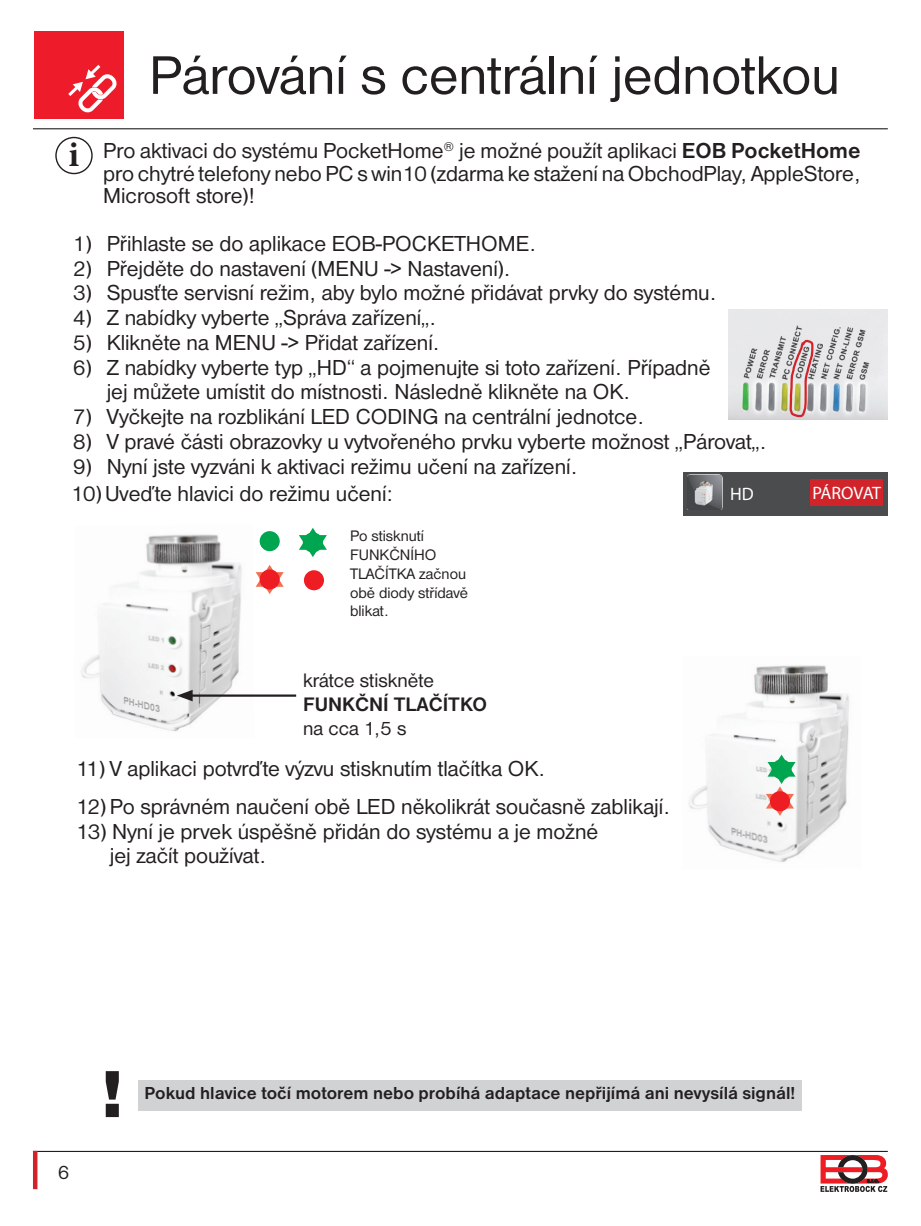
<style>
.page{position:relative;width:921px;height:1226px;background:#fff}
.page>*{position:absolute;margin:0;border:0;box-sizing:border-box;transform-origin:0 0}
.t1{font:68.85px "Nimbus Sans DOT Blac";color:#231f20}
.t2{font:56.25px "Nimbus Sans DOT";color:#231f20}
.t3{font:700 36px "Minion Pro";color:#231f20}
.t4{font:22.5px/22.5px "Nimbus Sans DOT";color:#231f20}
.t5{font:20.25px "Nimbus Sans DOT";color:#231f20}
.t6{font:700 20.25px "Nimbus Sans DOT";color:#231f20}
.t7{font:700 18px "Nimbus Sans DOT";color:#231f20}
.t8{font:18px "Myriad Pro";letter-spacing:-.03em;color:#fff}
.t9{font:18px "Myriad Pro";color:#fff}
.t10{font:15.75px/18.9px "Nimbus Sans DOT";color:#231f20}
.s1{font-weight:700}
</style>
<div class="page">
<hr style="left:33px;top:1150px;width:855px;height:1px;background:#231f20">
<hr style="left:33px;top:1150px;width:4px;height:38px;background:#d1232a">
<svg style="left:820px;top:1155px;width:68px;height:36px"></svg>
<div style="left:34px;top:32px;width:90px;height:87px;background:#ee1b2b"></div>
<svg style="left:68px;top:65px;width:49px;height:48px"></svg>
<hr style="left:33px;top:128px;width:855px;height:1px;background:#231f20">
<div style="left:55px;top:137px;width:38px;height:37px;border:1px solid #231f20;border-radius:50%"></div>
<img style="left:81px;top:534px;width:173px;height:198px">
<svg style="left:256px;top:565px;width:28px;height:29px"></svg>
<div style="left:260px;top:569px;width:20px;height:20px;background:#ee1d23;border-radius:50%"></div>
<div style="left:260px;top:531px;width:20px;height:20px;background:#00a54f;border-radius:50%"></div>
<svg style="left:299px;top:528px;width:28px;height:29px"></svg>
<div style="left:303px;top:532px;width:20px;height:20px;background:#00a54f;border-radius:50%"></div>
<div style="left:304px;top:570px;width:20px;height:20px;background:#ee1d23;border-radius:50%"></div>
<hr style="left:189px;top:694px;width:107px;height:2px;background:#231f20">
<svg style="left:177px;top:689px;width:16px;height:12px"></svg>
<img style="left:688px;top:665px;width:161px;height:197px">
<svg style="left:766px;top:754px;width:29px;height:61px"></svg>
<div style="left:771px;top:759px;width:20px;height:20px;background:#00a54f;border-radius:50%"></div>
<img style="left:728px;top:309px;width:160px;height:110px">
<svg style="left:788px;top:338px;width:26px;height:81px;background:#c7a8a2"></svg>
<div style="left:683px;top:472px;width:205px;height:43px;background:#4b4c4d"></div>
<img style="left:687px;top:474px;width:35px;height:36px">
<div style="left:810px;top:479px;width:73px;height:27px;background:#d1232a"></div>
<div style="left:138px;top:1080px;width:664px;height:30px;background:#d1d2d4"></div>
<h3 class="t3" style="left:68px;top:140px;width:12px">i</h3>
<h2 class="t2" style="left:149px;top:55px;width:692px">Párování s centrální jednotkou</h2>
<p class="t4" style="left:103px;top:141px;width:759px;text-align:justify">Pro aktivaci do systému PocketHome<sup>®</sup> je možné použít aplikaci <span class="s1">EOB PocketHome </span>pro chytré telefony nebo PC s win10 (zdarma ke stažení na ObchodPlay, AppleStore, Microsoft store)!</p>
<p class="t4" style="left:73px;top:234px;width:465px">1) Přihlaste se do aplikace EOB-POCKETHOME.</p>
<p class="t4" style="left:73px;top:258px;width:439px">2) Přejděte do nastavení (MENU -&gt; Nastavení).</p>
<p class="t4" style="left:73px;top:283px;width:645px">3) Spusťte servisní režim, aby bylo možné přidávat prvky do systému.</p>
<p class="t4" style="left:73px;top:308px;width:365px">4) Z nabídky vyberte „Správa zařízení„.</p>
<p class="t4" style="left:73px;top:333px;width:368px">5) Klikněte na MENU -&gt; Přidat zařízení.</p>
<p class="t4" style="left:107px;top:356px;width:605px;line-height:24.8px;text-indent:-34px">6) Z nabídky vyberte typ „HD“ a pojmenujte si toto zařízení. Případně jej můžete umístit do místnosti. Následně klikněte na OK.</p>
<p class="t4" style="left:73px;top:407px;width:573px">7) Vyčkejte na rozblikání LED CODING na centrální jednotce.</p>
<p class="t4" style="left:73px;top:432px;width:695px">8) V pravé části obrazovky u vytvořeného prvku vyberte možnost „Párovat„.</p>
<p class="t4" style="left:73px;top:456px;width:506px">9) Nyní jste vyzváni k aktivaci režimu učení na zařízení.</p>
<p class="t4" style="left:71px;top:484px;width:323px">10) Uveďte hlavici do režimu učení:</p>
<p class="t9" style="left:730px;top:487px;width:25px">HD</p>
<p class="t8" style="left:812px;top:486px;width:70px">PÁROVAT</p>
<p class="t10" style="left:350px;top:527px;width:120px">Po stisknutí<br>FUNKČNÍHO<br>TLAČÍTKA začnou obě diody střídavě blikat.</p>
<p class="t5" style="left:303px;top:672px;width:132px">krátce stiskněte</p>
<p class="t6" style="left:303px;top:697px;width:185px">FUNKČNÍ TLAČÍTKO</p>
<p class="t5" style="left:303px;top:721px;width:105px">na cca 1,5 s</p>
<p class="t4" style="left:76px;top:758px;width:471px">11) V aplikaci potvrďte výzvu stisknutím tlačítka OK.</p>
<p class="t4" style="left:76px;top:796px;width:595px">12) Po správném naučení obě LED několikrát současně zablikají.</p>
<p class="t4" style="left:110px;top:820px;width:490px;line-height:24.8px;text-indent:-34px">13) Nyní je prvek úspěšně přidán do systému a je možné jej začít používat.</p>
<p class="t5" style="left:58px;top:1165px;width:13px">6</p>
<h1 class="t1" style="left:102px;top:1069px;width:23px">!</h1>
<p class="t7" style="left:145px;top:1086px;width:652px">Pokud hlavice točí motorem nebo probíhá adaptace nepřijímá ani nevysílá signál!</p>
</div>
